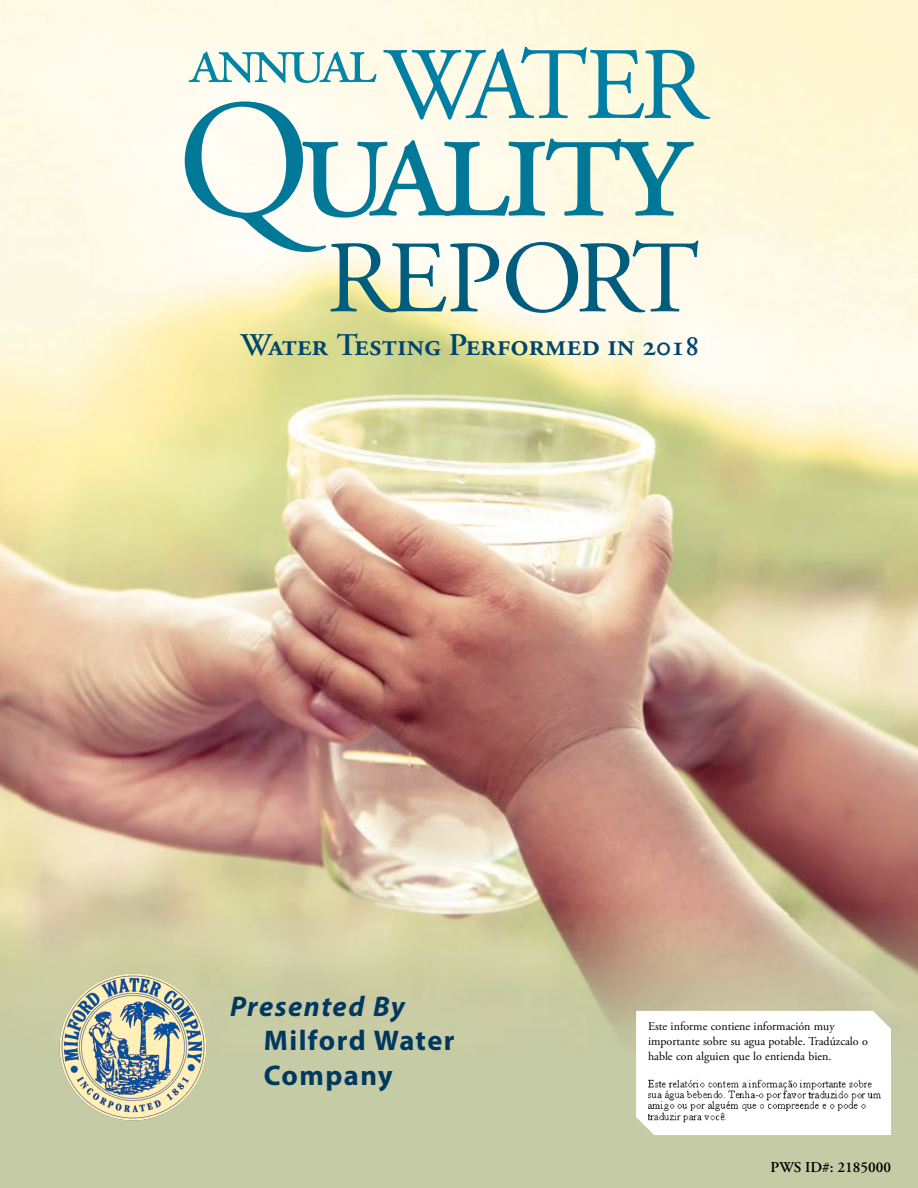
<style>
.page{position:relative;width:918px;height:1188px;background:#fff}
.page>*{position:absolute;margin:0;border:0;box-sizing:border-box;transform-origin:0 0}
.t1{font:168.3px "Adobe Garamond Pro";letter-spacing:-.05em;color:#007998}
.t2{font:102.6px "Adobe Garamond Pro";letter-spacing:-.05em;color:#005d7e}
.t3{font:102.6px "Adobe Garamond Pro";letter-spacing:-.08em;color:#007ea4}
.t4{font:68.4px "Adobe Garamond Pro";letter-spacing:-.06em;color:#0086a6}
.t5{font:600 31.5px "Adobe Garamond Pro";letter-spacing:-.005em;color:#00456e}
.Utility_Name{font:700 28.5px/34.2px "Myriad Pro";letter-spacing:.05em;color:#003860}
.Presented_By{font:italic 700 28.5px "Myriad Pro";letter-spacing:.05em;color:#003860}
.PWS_ID{font:600 15px "Adobe Garamond Pro";color:#000}
.Translation_text{font:12px/15px "Adobe Garamond Pro";color:#000}
.s1{font-size:28.95px}
</style>
<div class="page">
<img style="left:0;top:0;width:918px;height:1188px">
<svg style="left:636px;top:1011px;width:255px;height:124px"></svg>
<img style="left:648px;top:1078px;width:232px;height:45px">
<img style="left:59px;top:974px;width:147px;height:147px;border-radius:73px">
<h2 class="t3" style="left:384px;top:24px;width:324px">WATER</h2>
<h3 class="t4" style="left:190px;top:19px;width:188px">annual</h3>
<h1 class="t1" style="left:177px;top:61px;width:516px">Quality</h1>
<h2 class="t2" style="left:326px;top:217px;width:375px">REPORT</h2>
<h3 class="t5" style="left:241px;top:327px;width:460px">Water Testing Performed in <span class="s1">2018</span></h3>
<p class="Presented_By" style="left:230px;top:988px;width:177px">Presented By</p>
<p class="Utility_Name" style="left:264px;top:1023px;width:192px">Milford Water<br>Company</p>
<p class="Translation_text" style="left:648px;top:1019px;width:221px">Este informe contiene información muy importante sobre su agua potable. Tradúzcalo o hable con alguien que lo entienda bien.</p>
<p class="PWS_ID" style="left:771px;top:1158px;width:122px">PWS ID#: 2185000</p>
</div>
